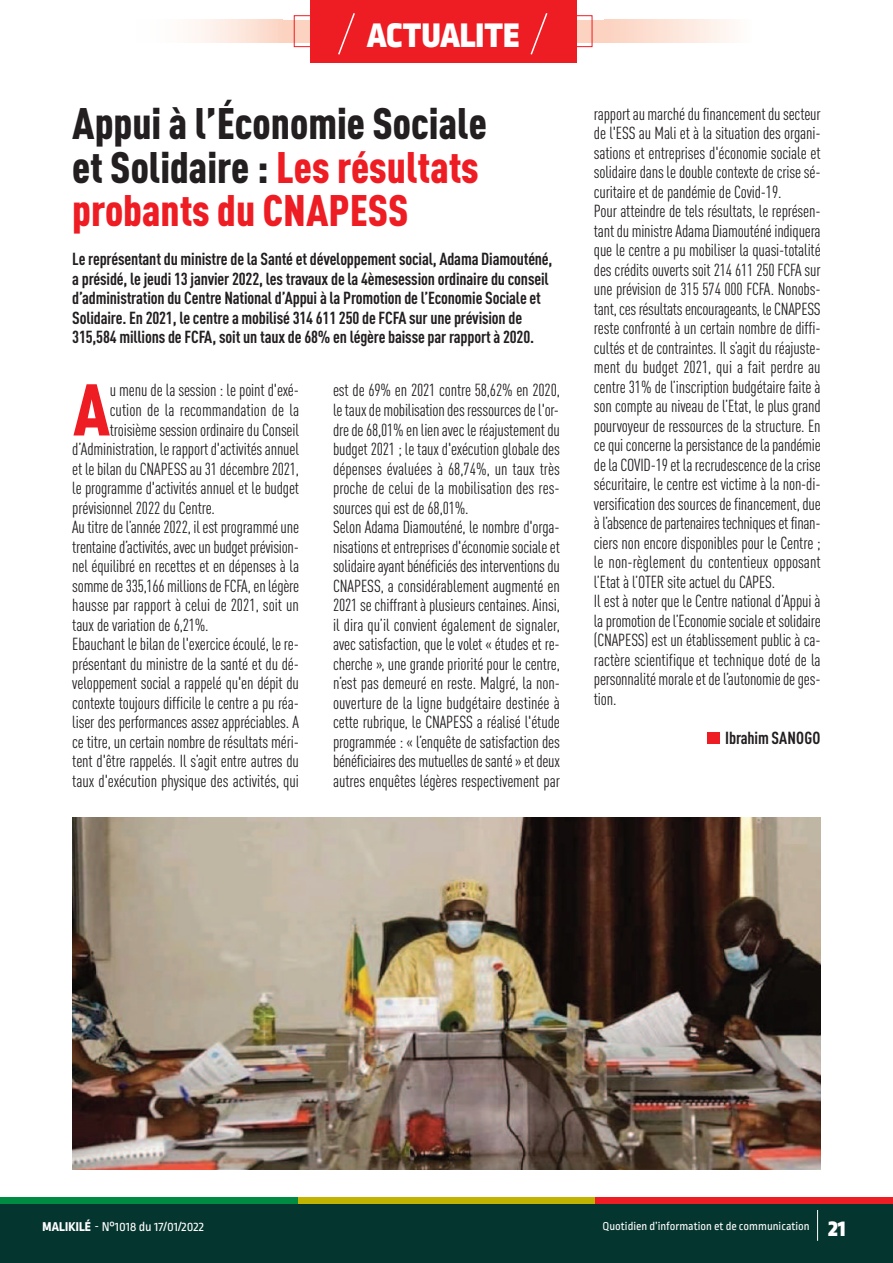
<style>
.page{position:relative;width:893px;height:1263px;background:#fff}
.page>*{position:absolute;margin:0;border:0;box-sizing:border-box;transform-origin:0 0}
.t1{font:900 condensed 72px "DIN Pro";color:#ee1d23}
.t2{font:900 condensed 43.5px/43.5px "DIN Pro";color:#231f20}
.t3{font:900 36px "Ropa Sans Pro";letter-spacing:.01em;color:#fff}
.t4{font:condensed 17.25px/19.5px "DIN Pro";letter-spacing:-.01em;color:#231f20}
.t5{font:700 condensed 17.25px/19.5px "DIN Pro";letter-spacing:-.01em;color:#231f20}
.t6{font:13.5px "Ropa Sans Pro";color:#fff}
.t7{font:12px "Ropa Sans Pro";color:#fff}
.s1{color:#ee1d23}
.s2{font-weight:800}
.s3{font-weight:900;font-size:24px}
</style>
<div class="page">
<div style="left:0;top:1203px;width:893px;height:60px;background:#05352f"></div>
<div style="left:0;top:1197px;width:298px;height:6px;background:#008b43"></div>
<div style="left:298px;top:1197px;width:297px;height:6px;background:#c0b301"></div>
<div style="left:595px;top:1197px;width:298px;height:6px;background:#ee1d23"></div>
<hr style="left:817px;top:1210px;width:1px;height:31px;background:#fff">
<div style="left:707px;top:733px;width:13px;height:11px;background:#ee1d23"></div>
<div style="left:282px;top:20px;width:324px;height:23px;background:#fcd2c0"></div>
<div style="left:294px;top:15px;width:298px;height:32px;border:1px solid #ee1d23"></div>
<div style="left:311px;top:0;width:266px;height:63px;background:#ee1d23"></div>
<svg style="left:338px;top:13px;width:17px;height:42px"></svg>
<svg style="left:530px;top:13px;width:18px;height:42px"></svg>
<div style="left:135px;top:20px;width:147px;height:23px;background:linear-gradient(to right,#fff,#fcdacb)"></div>
<div style="left:604px;top:20px;width:147px;height:23px;background:linear-gradient(to right,#fcd1bf,#fefdfb)"></div>
<img style="left:72px;top:817px;width:749px;height:352px">
<h3 class="t3" style="left:367px;top:23px;width:154px">ACTUALITE</h3>
<h2 class="t2" style="left:72px;top:106px;width:416px">Appui à l’Économie Sociale et Solidaire : <span class="s1">Les résultats probants du CNAPESS</span></h2>
<p class="t5" style="left:72px;top:251px;width:482px">Le représentant du ministre de la Santé et développement social, Adama Diamouténé, a présidé, le jeudi 13 janvier 2022, les travaux de la 4èmesession ordinaire du conseil d’administration du Centre National d’Appui à la Promotion de l’Economie Sociale et Solidaire. En 2021, le centre a mobilisé 314 611 250 de FCFA sur une prévision de 315,584 millions de FCFA, soit un taux de 68% en légère baisse par rapport à 2020.</p>
<h1 class="t1" style="left:73px;top:384px;width:39px">A</h1>
<p class="t4" style="left:110px;top:382px;width:191px">u menu de la session : le point d'exé-</p>
<p class="t4" style="left:110px;top:402px;width:191px">cution de la recommandation de la</p>
<p class="t4" style="left:110px;top:421px;width:191px">troisième session ordinaire du Conseil</p>
<p class="t4" style="left:72px;top:441px;width:228px">d’Administration, le rapport d'activités annuel</p>
<p class="t4" style="left:72px;top:460px;width:228px">et le bilan du CNAPESS au 31 décembre 2021,</p>
<p class="t4" style="left:72px;top:480px;width:228px">le programme d'activités annuel et le budget</p>
<p class="t4" style="left:72px;top:499px;width:144px">prévisionnel 2022 du Centre.</p>
<p class="t4" style="left:72px;top:519px;width:228px">Autitredel’année2022, ilestprogramméune</p>
<p class="t4" style="left:72px;top:538px;width:228px">trentained’activités,avecunbudgetprévision-</p>
<p class="t4" style="left:72px;top:558px;width:228px">nel équilibré en recettes et en dépenses à la</p>
<p class="t4" style="left:72px;top:577px;width:228px">sommede335,166millionsdeFCFA,enlégère</p>
<p class="t4" style="left:72px;top:597px;width:228px">hausse par rapport à celui de 2021, soit un</p>
<p class="t4" style="left:72px;top:616px;width:138px">taux de variation de 6,21%.</p>
<p class="t4" style="left:72px;top:636px;width:228px">Ebauchant le bilan de l'exercice écoulé, le re-</p>
<p class="t4" style="left:72px;top:655px;width:228px">présentant du ministre de la santé et du dé-</p>
<p class="t4" style="left:72px;top:675px;width:228px">veloppement social a rappelé qu'en dépit du</p>
<p class="t4" style="left:72px;top:694px;width:228px">contexte toujours difficile le centre a pu réa-</p>
<p class="t4" style="left:72px;top:714px;width:228px">liser des performances assez appréciables. A</p>
<p class="t4" style="left:72px;top:733px;width:228px">ce titre, un certain nombre de résultats méri-</p>
<p class="t4" style="left:72px;top:753px;width:228px">tent d'être rappelés. Il s’agit entre autres du</p>
<p class="t4" style="left:72px;top:772px;width:228px">taux d'exécution physique des activités, qui</p>
<p class="t4" style="left:333px;top:382px;width:228px">est de 69% en 2021 contre 58,62% en 2020, letauxdemobilisationdesressourcesdel'or&shy;drede68,01%enlienavecleréajustementdu budget 2021 ; le taux d'exécution globale des dépenses évaluées à 68,74%, un taux très proche de celui de la mobilisation des res&shy;sources qui est de 68,01%.<br>Selon Adama Diamouténé, le nombre d'orga&shy;nisationsetentreprisesd'économiesocialeet solidaireayantbénéficiésdesinterventionsdu CNAPESS, a considérablement augmenté en 2021 se chiffrant à plusieurs centaines. Ainsi, il dira qu’il convient également de signaler, avec satisfaction, que le volet « études et re&shy;cherche », une grande priorité pour le centre, n’est pas demeuré en reste. Malgré, la non&shy;ouverture de la ligne budgétaire destinée à cette rubrique, le CNAPESS a réalisé l'étude programmée : « l’enquête de satisfaction des bénéficiairesdesmutuellesdesanté»etdeux autres enquêtes légères respectivement par</p>
<p class="t4" style="left:594px;top:105px;width:228px">rapport au marché du financement du secteur de l'ESS au Mali et à la situation des organi&shy;sations et entreprises d'économie sociale et solidaire dans le double contexte de crise sé&shy;curitaire et de pandémie de Covid-19.<br>Pour atteindre de tels résultats, le représen&shy;tantdu ministreAdama Diamouténéindiquera que le centre a pu mobiliser la quasi-totalité des crédits ouverts soit 214 611 250 FCFA sur une prévision de 315 574 000 FCFA. Nonobs&shy;tant,cesrésultatsencourageants, leCNAPESS reste confronté à un certain nombre de diffi&shy;cultés et de contraintes. Il s’agit du réajuste&shy;ment du budget 2021, qui a fait perdre au centre 31% de l’inscription budgétaire faite à son compte au niveau de l’Etat, le plus grand pourvoyeur de ressources de la structure. En cequiconcernelapersistancedelapandémie delaCOVID-19et larecrudescencedelacrise sécuritaire, le centre est victime à la non-di&shy;versificationdessourcesdefinancement,due àl’absencedepartenairestechniqueset finan&shy;ciers non encore disponibles pour le Centre ; le non-règlement du contentieux opposant l’Etat à l’OTER site actuel du CAPES.<br>Il est à noter que le Centre national d’Appui à lapromotiondel’Economiesocialeetsolidaire (CNAPESS) est un établissement public à ca&shy;ractère scientifique et technique doté de la personnalité moraleetdel’autonomiedeges&shy;tion.</p>
<p class="t5" style="left:725px;top:729px;width:97px">Ibrahim SANOGO</p>
<p class="t6" style="left:43px;top:1222px;width:163px"><span class="s2">MALIKILé</span> - N°1018 du 17/01/2022</p>
<p class="t7" style="left:603px;top:1222px;width:244px">Quotidien d’information et de communication <span class="s3">21</span></p>
</div>
